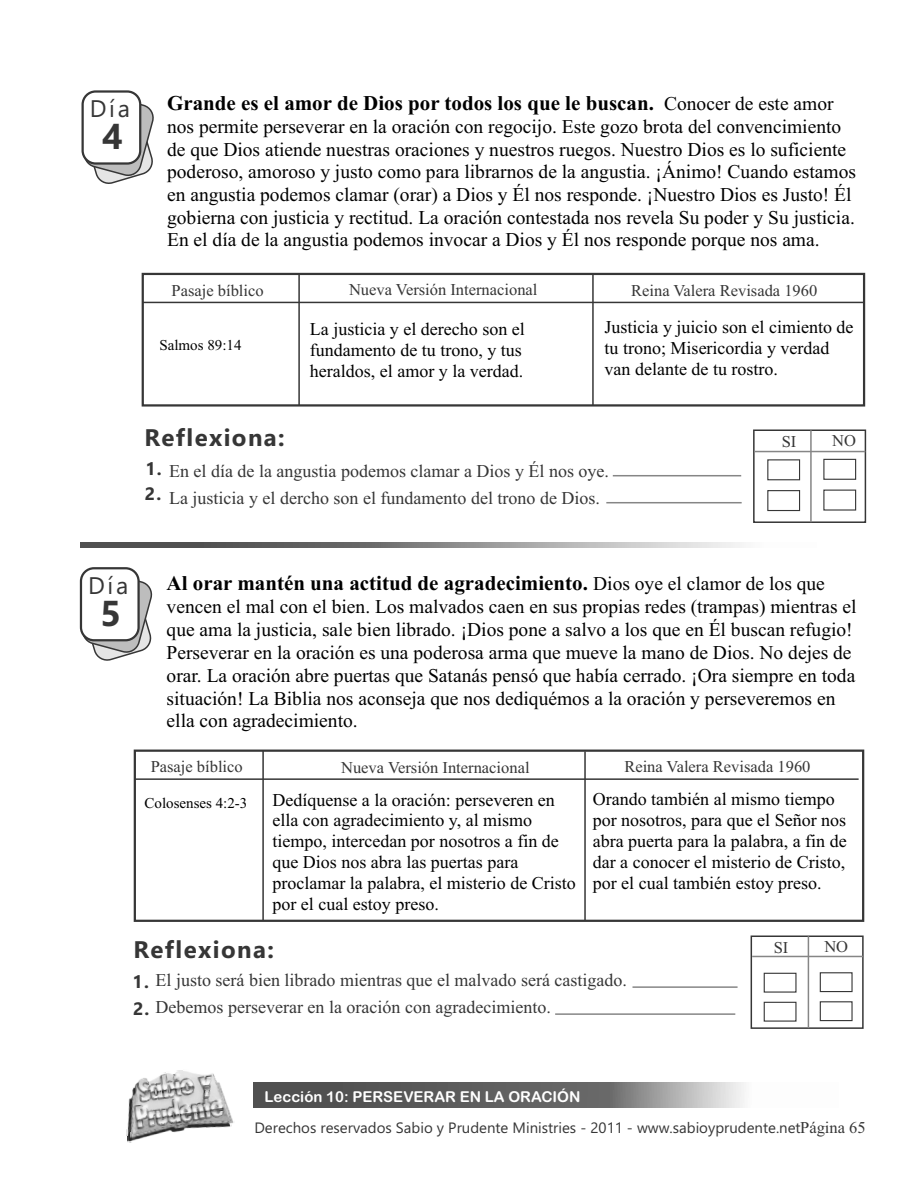
<style>
.page{position:relative;width:918px;height:1188px;background:#fff}
.page>*{position:absolute;margin:0;border:0;box-sizing:border-box;transform-origin:0 0}
.t1{font:700 36px "Ebrima";color:#363636}
.t2{font:700 24px "Ebrima";letter-spacing:.06em;color:#363636}
.t3{font:24px "Ebrima";letter-spacing:.115em;color:#363636}
.t4{font:700 21px "Times New Roman";color:#000}
.t5{font:19.5px/22.8px "Times New Roman";color:#000}
.t6{font:18px/21px "Times New Roman";color:#000}
.t7{font:18px/27px "Times New Roman";color:#363636}
.t8{font:700 18px/25.3px "Ebrima";color:#363636}
.t9{font:16.5px "Times New Roman";color:#363636}
.t10{font:15px "Ebrima";color:#363636}
.t11{font:15px "Arial Rounded MT Bold";color:#fff}
.t12{font:15px "Times New Roman";color:#000}
.s1{font-weight:400;font-size:19.5px}
.s2{font-family:"Ebrima";font-weight:700}
.s3{font-family:"Times New Roman";font-size:16.5px}
</style>
<div class="page">
<div style="left:134px;top:750px;width:730px;height:172px;border:2px solid #363636"></div>
<hr style="left:135px;top:778px;width:724px;height:2px;background:#363636">
<hr style="left:262px;top:750px;width:2px;height:171px;background:#363636">
<hr style="left:584px;top:751px;width:2px;height:170px;background:#363636">
<div style="left:142px;top:273px;width:723px;height:134px;border:2px solid #363636"></div>
<svg style="left:81px;top:96px;width:73px;height:88px"></svg>
<div style="left:82px;top:90px;width:59px;height:75px;background:#fff;border:2px solid #363636;border-radius:13px"></div>
<hr style="left:143px;top:302px;width:721px;height:1px;background:#363636">
<hr style="left:298px;top:273px;width:2px;height:132px;background:#363636">
<hr style="left:592px;top:275px;width:2px;height:130px;background:#363636">
<svg style="left:79px;top:580px;width:74px;height:81px"></svg>
<div style="left:80px;top:567px;width:60px;height:74px;background:#fff;border:2px solid #363636;border-radius:13px"></div>
<svg style="left:80px;top:542px;width:662px;height:6px;background:#8a8a8a"></svg>
<hr style="left:632px;top:986px;width:106px;height:2px;background:#868686">
<hr style="left:555px;top:1013px;width:180px;height:2px;background:#868686">
<svg style="left:819px;top:972px;width:34px;height:21px"></svg>
<svg style="left:819px;top:1001px;width:34px;height:21px"></svg>
<div style="left:751px;top:936px;width:113px;height:93px;border:2px solid #363636"></div>
<svg style="left:763px;top:972px;width:34px;height:21px"></svg>
<svg style="left:763px;top:1001px;width:34px;height:21px"></svg>
<hr style="left:752px;top:956px;width:111px;height:1px;background:#868686">
<hr style="left:808px;top:936px;width:1px;height:92px;background:#868686">
<hr style="left:613px;top:475px;width:128px;height:1px;background:#868686">
<hr style="left:606px;top:502px;width:136px;height:1px;background:#868686">
<svg style="left:823px;top:458px;width:34px;height:22px"></svg>
<svg style="left:823px;top:489px;width:34px;height:22px"></svg>
<div style="left:753px;top:429px;width:113px;height:94px;border:2px solid #363636"></div>
<svg style="left:767px;top:459px;width:34px;height:22px"></svg>
<svg style="left:767px;top:490px;width:34px;height:22px"></svg>
<hr style="left:755px;top:451px;width:110px;height:1px;background:#868686">
<hr style="left:810px;top:430px;width:2px;height:92px;background:#868686">
<svg style="left:253px;top:1083px;width:491px;height:25px;background:#727272"></svg>
<img style="left:126px;top:1070px;width:108px;height:69px">
<p class="t3" style="left:90px;top:99px;width:42px">Día</p>
<h1 class="t1" style="left:102px;top:123px;width:22px">4</h1>
<p class="t4" style="left:167px;top:96px;width:668px">Grande es el amor de Dios por todos los que le buscan. <span class="s1">Conocer de este amor</span></p>
<p class="t5" style="left:167px;top:117px;width:690px">nos permite perseverar en la oración con regocijo. Este gozo brota del convencimiento de que Dios atiende nuestras oraciones y nuestros ruegos. Nuestro Dios es lo suficiente poderoso, amoroso y justo como para librarnos de la angustia. ¡Ánimo! Cuando estamos en angustia podemos clamar (orar) a Dios y Él nos responde. ¡Nuestro Dios es Justo! Él gobierna con justicia y rectitud. La oración contestada nos revela Su poder y Su justicia.<br>En el día de la angustia podemos invocar a Dios y Él nos responde porque nos ama.</p>
<p class="t9" style="left:172px;top:284px;width:94px">Pasaje bíblico</p>
<p class="t9" style="left:349px;top:284px;width:190px">Nueva Versión Internacional</p>
<p class="t9" style="left:631px;top:284px;width:188px">Reina Valera Revisada 1960</p>
<p class="t6" style="left:605px;top:318px;width:250px">Justicia y juicio son el cimiento de tu trono; Misericordia y verdad van delante de tu rostro.</p>
<p class="t6" style="left:310px;top:320px;width:216px">La justicia y el derecho son el fundamento de tu trono, y tus heraldos, el amor y la verdad.</p>
<p class="t12" style="left:159px;top:339px;width:84px">Salmos 89:14</p>
<p class="t2" style="left:144px;top:428px;width:142px">Reflexiona:</p>
<p class="t8" style="left:145px;top:458px;width:18px">1.<br>2.</p>
<p class="t7" style="left:169px;top:459px;width:441px">En el día de la angustia podemos clamar a Dios y Él nos oye.<br>La justicia y el dercho son el fundamento del trono de Dios.</p>
<p class="t9" style="left:782px;top:436px;width:16px">SI</p>
<p class="t9" style="left:832px;top:435px;width:25px">NO</p>
<p class="t3" style="left:88px;top:576px;width:42px">Día</p>
<h1 class="t1" style="left:101px;top:600px;width:22px">5</h1>
<p class="t4" style="left:167px;top:576px;width:660px">Al orar mantén una actitud de agradecimiento. <span class="s1">Dios oye el clamor de los que</span></p>
<p class="t5" style="left:167px;top:597px;width:691px">vencen el mal con el bien. Los malvados caen en sus propias redes (trampas) mientras el que ama la justicia, sale bien librado. ¡Dios pone a salvo a los que en Él buscan refugio!<br>Perseverar en la oración es una poderosa arma que mueve la mano de Dios. No dejes de orar. La oración abre puertas que Satanás pensó que había cerrado. ¡Ora siempre en toda situación! La Biblia nos aconseja que nos dediquémos a la oración y perseveremos en ella con agradecimiento.</p>
<p class="t9" style="left:151px;top:761px;width:94px">Pasaje bíblico</p>
<p class="t9" style="left:341px;top:761px;width:190px">Nueva Versión Internacional</p>
<p class="t9" style="left:624px;top:761px;width:188px">Reina Valera Revisada 1960</p>
<p class="t6" style="left:593px;top:790px;width:255px">Orando también al mismo tiempo por nosotros, para que el Señor nos abra puerta para la palabra, a fin de dar a conocer el misterio de Cristo, por el cual también estoy preso.</p>
<p class="t6" style="left:272px;top:791px;width:305px">Dedíquense a la oración: perseveren en ella con agradecimiento y, al mismo tiempo, intercedan por nosotros a fin de que Dios nos abra las puertas para proclamar la palabra, el misterio de Cristo por el cual estoy preso.</p>
<p class="t12" style="left:145px;top:798px;width:104px">Colosenses 4:2-3</p>
<p class="t2" style="left:133px;top:940px;width:142px">Reflexiona:</p>
<p class="t7" style="left:156px;top:968px;width:473px">El justo será bien librado mientras que el malvado será castigado.</p>
<p class="t8" style="left:133px;top:971px;width:18px">1.</p>
<p class="t7" style="left:133px;top:995px;width:419px"><span class="s2">2.</span> Debemos perseverar en la oración con agradecimiento.</p>
<p class="t9" style="left:774px;top:942px;width:16px">SI</p>
<p class="t9" style="left:824px;top:941px;width:25px">NO</p>
<p class="t11" style="left:265px;top:1091px;width:317px">Lección 10: PERSEVERAR EN LA ORACIÓN</p>
<p class="t10" style="left:254px;top:1122px;width:613px">Derechos reservados Sabio y Prudente Ministries - 2011 - www.sabioyprudente.net<span class="s3">Página 65</span></p>
</div>
